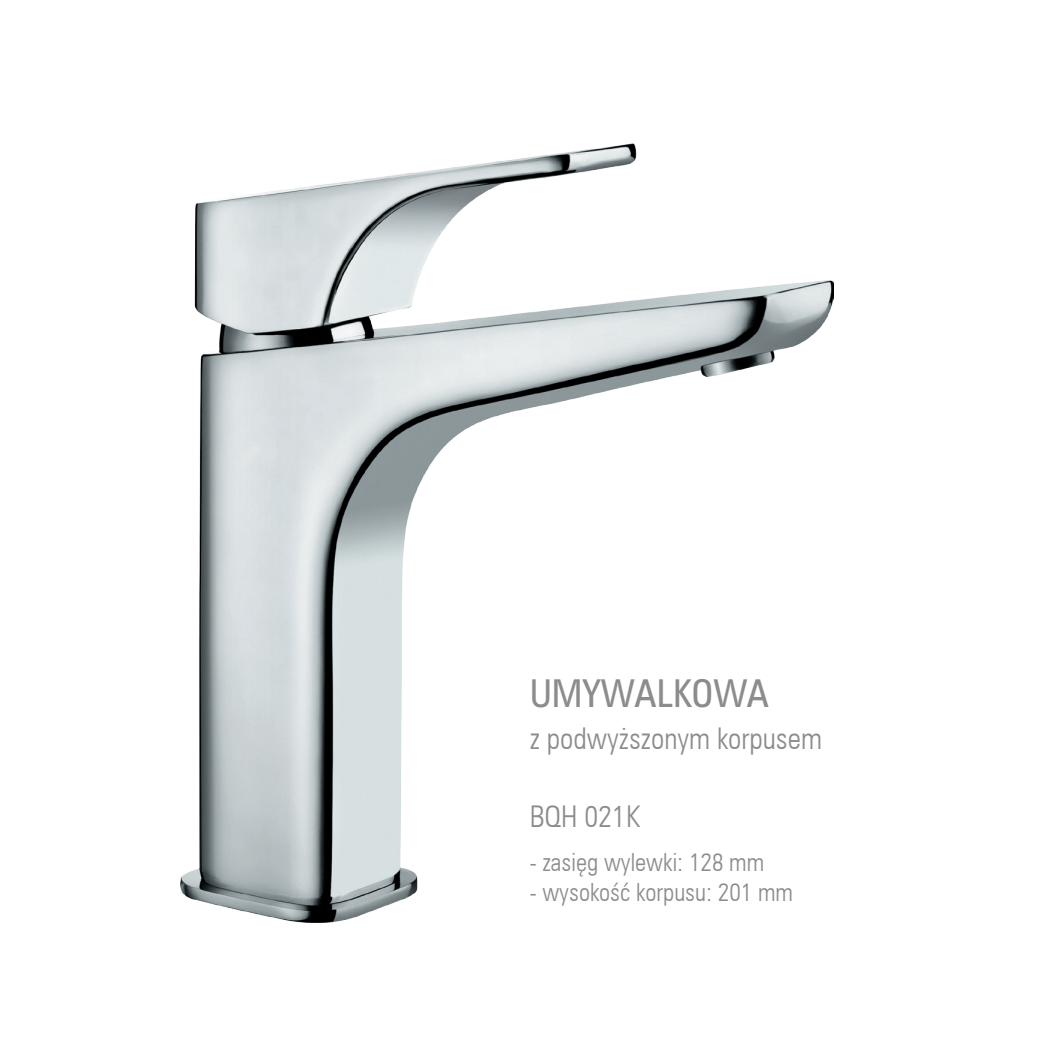
<style>
.page{position:relative;width:1063px;height:1063px;background:#fff}
.page>*{position:absolute;margin:0;border:0;box-sizing:border-box;transform-origin:0 0}
.t1{font:35px "Zurich Cn PL";letter-spacing:-.015em;color:#8b8c8e}
.t2{font:30px "Zurich Lt Cn AT";color:#8b8c8e}
.t3{font:25px "Zurich Lt Cn AT";color:#8b8c8e}
</style>
<div class="page">
<img style="left:181px;top:143px;width:653px;height:780px">
<h1 class="t1" style="left:530px;top:670px;width:241px">UMYWALKO WA</h1>
<p class="t2" style="left:530px;top:720px;width:294px">z podwyższonym korpusem</p>
<p class="t2" style="left:530px;top:798px;width:113px">BQH 021K</p>
<p class="t3" style="left:530px;top:847px;width:236px">- zasięg wylewki: 128 mm</p>
<p class="t3" style="left:530px;top:877px;width:265px">- wysokość korpusu: 201 mm</p>
</div>
